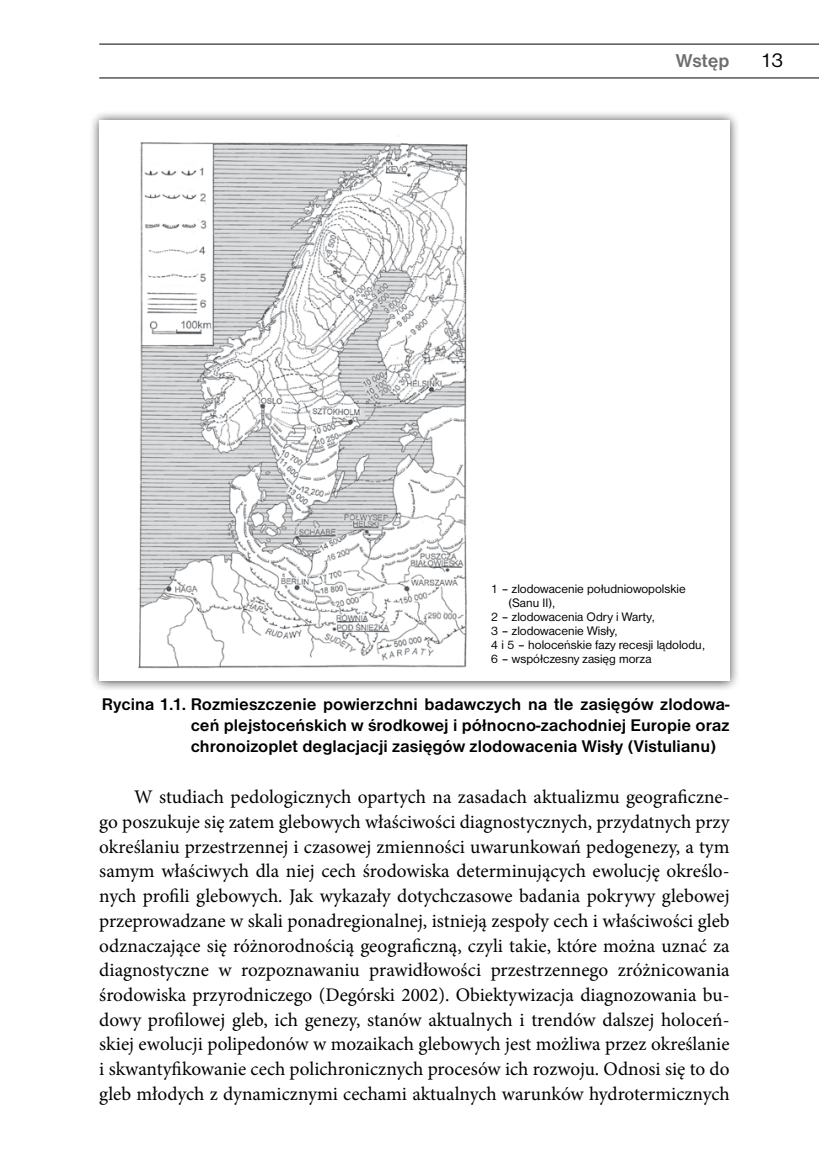
<style>
.page{position:relative;width:819px;height:1166px;background:#fff}
.page>*{position:absolute;margin:0;border:0;box-sizing:border-box;transform-origin:0 0}
.t1{font:21px "Nimbus San DEE";color:#000}
.t2{font:19.25px/24.7px "Minion Pro";color:#000;text-align:justify}
.t3{font:700 19.25px "Nimbus San DEE";color:#6d6e71}
.t4{font:700 17.5px/21px "Nimbus San DEE";color:#000;text-align:justify}
.t5{font:12.78px "Nimbus San DEE";color:#000}
</style>
<div class="page">
<svg style="left:99px;top:44px;width:720px;height:34px"></svg>
<div style="left:88px;top:109px;width:652px;height:582px;background:#000;opacity:.75"></div>
<div style="left:99px;top:121px;width:630px;height:560px;background:#fff"></div>
<img style="left:138px;top:136px;width:331px;height:533px">
<p class="t3" style="left:675px;top:49px;width:55px">Wstęp</p>
<p class="t1" style="left:760px;top:49px;width:24px">13</p>
<p class="t5" style="left:490px;top:581px;width:196px">1 – zlodowacenie południowopolskie</p>
<p class="t5" style="left:508px;top:595px;width:48px">(Sanu II),</p>
<p class="t5" style="left:490px;top:609px;width:166px">2 – zlodowacenia Odry i Warty,</p>
<p class="t5" style="left:490px;top:623px;width:129px">3 – zlodowacenie Wisły,</p>
<p class="t5" style="left:490px;top:637px;width:216px">4 i 5 – holoceńskie fazy recesji lądolodu,</p>
<p class="t5" style="left:490px;top:651px;width:162px">6 – współczesny zasięg morza</p>
<p class="t4" style="left:191px;top:694px;width:540px;text-indent:-89px">Rycina 1.1. Rozmieszczenie powierzchni badawczych na tle zasięgów zlodowa&shy;ceń plejstoceńskich w środkowej i północno-zachodniej Europie oraz chronoizoplet deglacjacji zasięgów zlodowacenia Wisły (Vistulianu)</p>
<p class="t2" style="left:99px;top:785px;width:632px;text-indent:35px">W studiach pedologicznych opartych na zasadach aktualizmu geograficzne&shy;go poszukuje się zatem glebowych właściwości diagnostycznych, przydatnych przy określaniu przestrzennej i czasowej zmienności uwarunkowań pedogenezy, a tym samym właściwych dla niej cech środowiska determinujących ewolucję określo&shy;nych profili glebowych. Jak wykazały dotychczasowe badania pokrywy glebowej przeprowadzane w skali ponadregionalnej, istnieją zespoły cech i właściwości gleb odznaczające się różnorodnością geograficzną, czyli takie, które można uznać za diagnostyczne w rozpoznawaniu prawidłowości przestrzennego zróżnicowania środowiska przyrodniczego (Degórski 2002). Obiektywizacja diagnozowania bu&shy;dowy profilowej gleb, ich genezy, stanów aktualnych i trendów dalszej holoceń&shy;skiej ewolucji polipedonów w mozaikach glebowych jest możliwa przez określanie i skwantyfikowanie cech polichronicznych procesów ich rozwoju. Odnosi się to do gleb młodych z dynamicznymi cechami aktualnych warunków hydrotermicznych</p>
</div>
